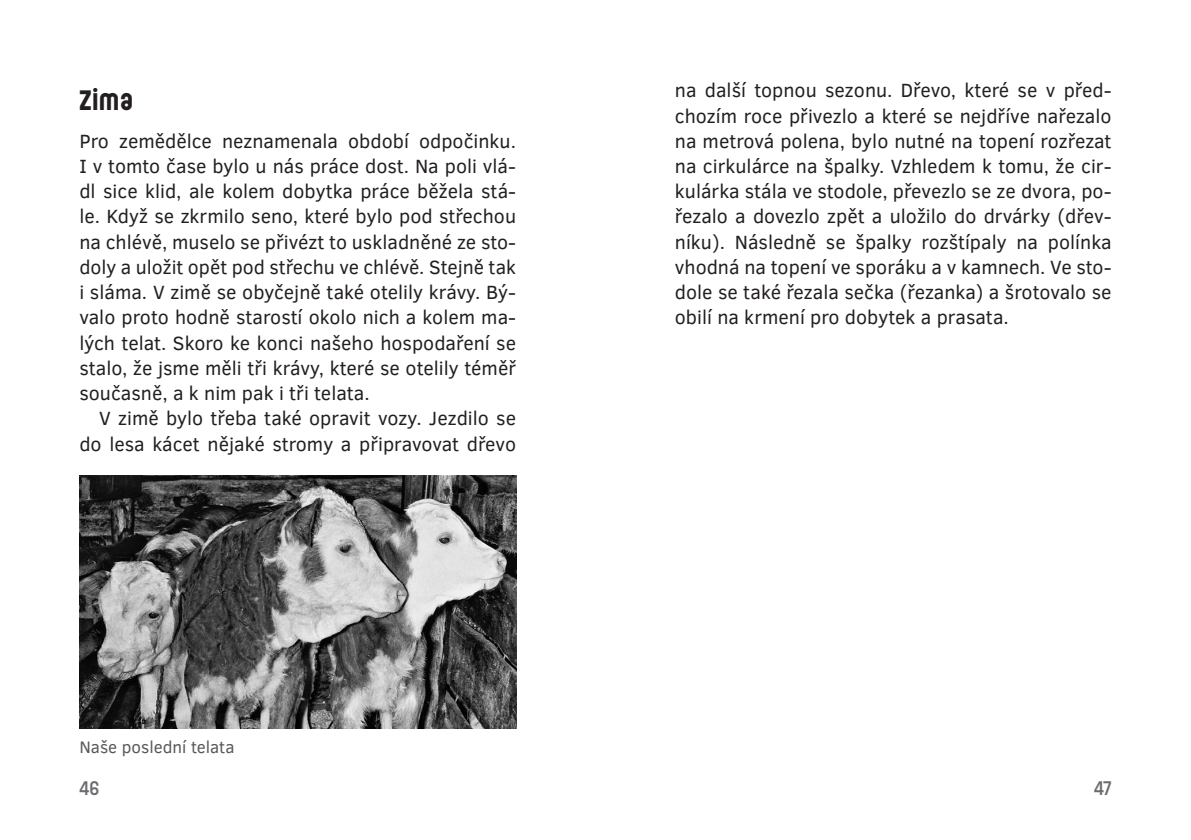
<style>
.page{position:relative;width:1191px;height:840px;background:#fff}
.page>*{position:absolute;margin:0;border:0;box-sizing:border-box;transform-origin:0 0}
.Rocni-Obdobi{font:700 28px "Ladislav";color:#231f20}
.Text-deleni-Lepsi-me{font:19.6px/25.2px "Clear Sans";color:#231f20;text-align:justify}
.Text_1__odstavec{font:19.6px/25.2px "Clear Sans";color:#231f20;text-align:justify}
.t1{font:600 19.6px "Ladislav";color:#6c6d70}
.Popiska_fota{font:17px "Clear Sans";color:#57585a}
</style>
<div class="page">
<img style="left:79px;top:475px;width:437px;height:252px">
<p class="Rocni-Obdobi" style="left:79px;top:83px;width:56px">Zima</p>
<p class="Text_1__odstavec" style="left:79px;top:128px;width:438px">Pro zemědělce neznamenala období odpočinku.<br>I v tomto čase bylo u nás práce dost. Na poli vlá&shy;dl sice klid, ale kolem dobytka práce běžela stá&shy;le. Když se zkrmilo seno, které bylo pod střechou na chlévě, muselo se přivézt to uskladněné ze sto&shy;doly a uložit opět pod střechu ve chlévě. Stejně tak i sláma. V zimě se obyčejně také otelily krávy. Bý&shy;valo proto hodně starostí okolo nich a kolem ma&shy;lých telat. Skoro ke konci našeho hospodaření se stalo, že jsme měli tři krávy, které se otelily téměř současně, a k nim pak i tři telata.</p>
<p class="Text-deleni-Lepsi-me" style="left:79px;top:405px;width:438px;text-align:right">V zimě bylo třeba také opravit vozy. Jezdilo se do lesa kácet nějaké stromy a připravovat dřevo</p>
<p class="Popiska_fota" style="left:79px;top:735px;width:157px">Naše poslední telata</p>
<p class="Text-deleni-Lepsi-me" style="left:675px;top:78px;width:438px">na další topnou sezonu. Dřevo, které se v před&shy;chozím roce přivezlo a které se nejdříve nařezalo na metrová polena, bylo nutné na topení rozřezat na cirkulárce na špalky. Vzhledem k tomu, že cir&shy;kulárka stála ve stodole, převezlo se ze dvora, po&shy;řezalo a dovezlo zpět a uložilo do drvárky (dřev&shy;níku). Následně se špalky rozštípaly na polínka vhodná na topení ve sporáku a v kamnech. Ve sto&shy;dole se také řezala sečka (řezanka) a šrotovalo se obilí na krmení pro dobytek a prasata.</p>
<p class="t1" style="left:79px;top:775px;width:21px">46</p>
<p class="t1" style="left:1094px;top:775px;width:19px">47</p>
</div>
